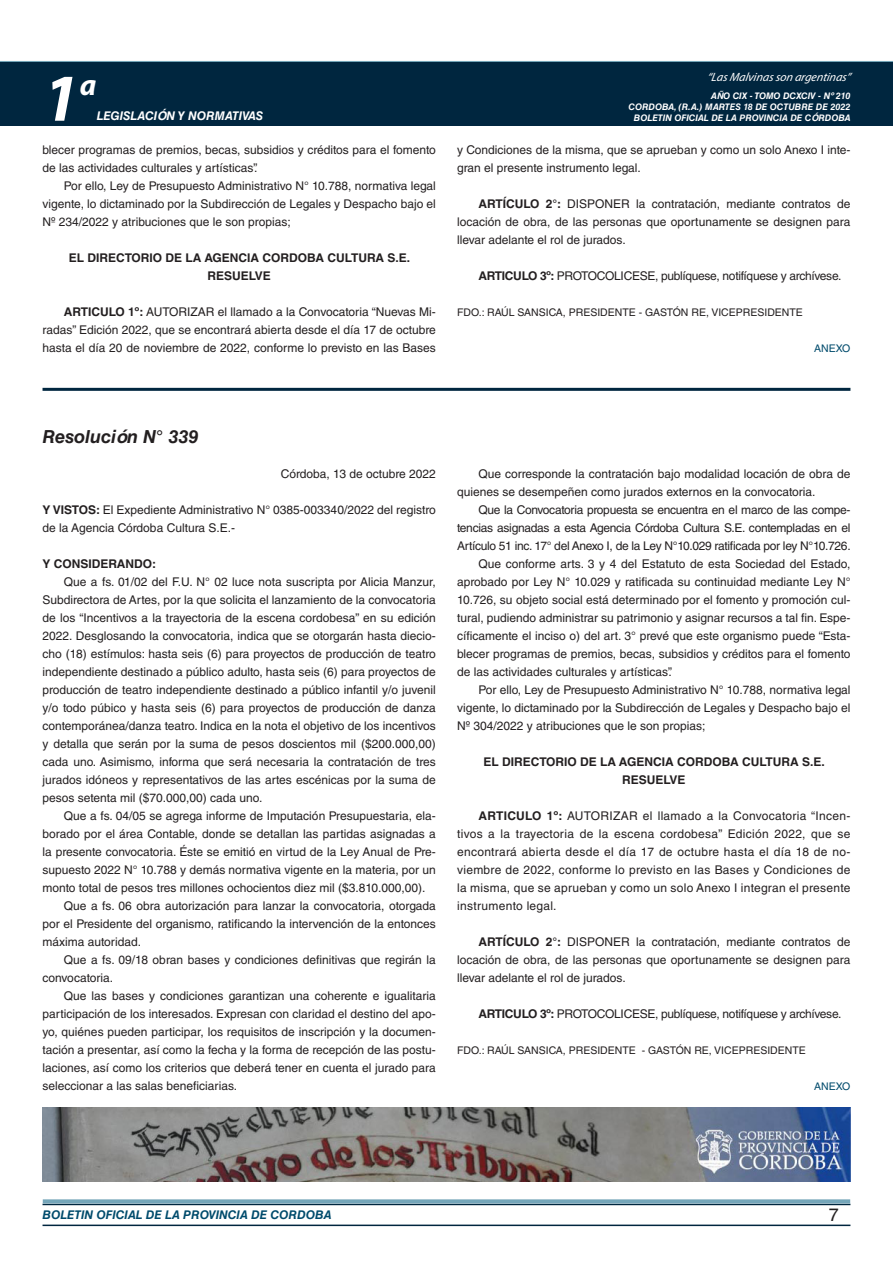
<style>
.page{position:relative;width:893px;height:1263px;background:#fff}
.page>*{position:absolute;margin:0;border:0;box-sizing:border-box;transform-origin:0 0}
.t1{font:italic 700 67.5px "Myriad Pro";color:#fff}
.t2{font:italic 700 30px "Myriad Pro";color:#fff}
.NOMBRE_DE_MINISTERIO{font:italic 700 18px "Helvetica LT Std";color:#231f20}
.t3{font:18px "Helvetica LT Std";color:#231f20}
.TEXTO_BASE{font:12px/18px "Helvetica LT Std";color:#231f20;text-align:justify}
.TEXTO_BASE-2{font:12px "Helvetica LT Std";letter-spacing:-.025em;color:#231f20}
.RESUELVE{font:700 12px "Helvetica LT Std";color:#231f20}
.t4{font:italic 700 12px "Helvetica LT Std";color:#004b6c}
.t5{font:italic 12px "Myriad Pro";color:#fff}
.FECHA{font:12px "Helvetica LT Std";color:#231f20}
.t6{font:italic 700 12px "Helvetica LT Std";color:#fff}
.TEXTO_BASE-3{font:700 12px "Helvetica LT Std";color:#231f20}
.FIRMA{font:10.5px "Helvetica LT Std";color:#231f20}
.ANEXO{font:10.5px "Helvetica LT Std";color:#004b6c}
.t7{font:italic 700 9px/10.8px "Helvetica LT Std";color:#fff;text-align:right}
.s1{font-weight:700}
</style>
<div class="page">
<div style="left:0;top:61px;width:893px;height:6px;background:#73a5b8"></div>
<div style="left:0;top:62px;width:893px;height:64px;background:#00263f"></div>
<hr style="left:43px;top:1224px;width:807px;height:2px;background:#00263f">
<div style="left:42px;top:1198px;width:809px;height:8px;background:#fff;opacity:.75"></div>
<hr style="left:43px;top:388px;width:807px;height:3px;background:#00263f">
<img style="left:42px;top:1108px;width:809px;height:73px">
<h1 class="t1" style="left:43px;top:54px;width:38px">1</h1>
<h2 class="t2" style="left:80px;top:66px;width:18px">a</h2>
<p class="t6" style="left:97px;top:109px;width:168px">LEGISLACIÓN Y NORMATIVAS</p>
<p class="TEXTO_BASE" style="left:43px;top:141px;width:395px">blecer programas de premios, becas, subsidios y créditos para el fomento de las actividades culturales y artísticas”.</p>
<p class="TEXTO_BASE" style="left:43px;top:177px;width:395px;text-indent:21px">Por ello, Ley de Presupuesto Administrativo N° 10.788, normativa legal vigente, lo dictaminado por la Subdirección de Legales y Despacho bajo el Nº 234/2022 y atribuciones que le son propias;</p>
<p class="RESUELVE" style="left:69px;top:250px;width:343px">EL DIRECTORIO DE LA AGENCIA CORDOBA CULTURA S.E.</p>
<p class="RESUELVE" style="left:207px;top:268px;width:65px">RESUELVE</p>
<p class="TEXTO_BASE" style="left:43px;top:303px;width:395px;text-indent:21px"><span class="s1">ARTICULO 1º:</span> AUTORIZAR el llamado a la Convocatoria “Nuevas Mi&shy;radas” Edición 2022, que se encontrará abierta desde el día 17 de octubre hasta el día 20 de noviembre de 2022, conforme lo previsto en las Bases</p>
<p class="t5" style="left:707px;top:70px;width:145px">“LasMalvinasson argentinas”</p>
<p class="t7" style="left:628px;top:91px;width:223px">AÑO CIX - TOMO DCXCIV - Nº 210<br>CORDOBA, (R.A.) MARTES 18 DE OCTUBRE DE 2022<br>BOLETIN OFICIAL DE LA PROVINCIA DE CÓRDOBA</p>
<p class="TEXTO_BASE" style="left:457px;top:141px;width:395px">y Condiciones de la misma, que se aprueban y como un solo Anexo I inte&shy;gran el presente instrumento legal.</p>
<p class="TEXTO_BASE" style="left:457px;top:195px;width:395px;text-indent:21px"><span class="s1">ARTÍCULO 2°:</span> DISPONER la contratación, mediante contratos de locación de obra, de las personas que oportunamente se designen para llevar adelante el rol de jurados.</p>
<p class="TEXTO_BASE-2" style="left:478px;top:269px;width:365px"><span class="s1">ARTICULO 3º:</span> PROTOCOLICESE, publíquese, notifíquese y archívese.</p>
<p class="FIRMA" style="left:457px;top:306px;width:347px">FDO.: RAÚL SANSICA, PRESIDENTE - GASTÓN RE, VICEPRESIDENTE</p>
<p class="ANEXO" style="left:814px;top:342px;width:38px">ANEXO</p>
<p class="NOMBRE_DE_MINISTERIO" style="left:43px;top:426px;width:157px">Resolución N° 339</p>
<p class="FECHA" style="left:281px;top:467px;width:156px">Córdoba, 13 de octubre 2022</p>
<p class="TEXTO_BASE" style="left:43px;top:501px;width:395px"><span class="s1">Y VISTOS:</span> El Expediente Administrativo N° 0385-003340/2022 del registro de la Agencia Córdoba Cultura S.E.-</p>
<p class="TEXTO_BASE-3" style="left:43px;top:556px;width:115px">Y CONSIDERANDO:</p>
<p class="TEXTO_BASE" style="left:43px;top:573px;width:395px;text-indent:21px">Que a fs. 01/02 del F.U. N° 02 luce nota suscripta por Alicia Manzur, Subdirectora de Artes, por la que solicita el lanzamiento de la convocatoria de los “Incentivos a la trayectoria de la escena cordobesa” en su edición 2022. Desglosando la convocatoria, indica que se otorgarán hasta diecio&shy;cho (18) estímulos: hasta seis (6) para proyectos de producción de teatro independiente destinado a público adulto, hasta seis (6) para proyectos de producción de teatro independiente destinado a público infantil y/o juvenil y/o todo púbico y hasta seis (6) para proyectos de producción de danza contemporánea/danza teatro. Indica en la nota el objetivo de los incentivos y detalla que serán por la suma de pesos doscientos mil ($200.000,00) cada uno. Asimismo, informa que será necesaria la contratación de tres jurados idóneos y representativos de las artes escénicas por la suma de pesos setenta mil ($70.000,00) cada uno.</p>
<p class="TEXTO_BASE" style="left:43px;top:807px;width:395px;text-indent:21px">Que a fs. 04/05 se agrega informe de Imputación Presupuestaria, ela&shy;borado por el área Contable, donde se detallan las partidas asignadas a la presente convocatoria. Éste se emitió en virtud de la Ley Anual de Pre&shy;supuesto 2022 N° 10.788 y demás normativa vigente en la materia, por un monto total de pesos tres millones ochocientos diez mil ($3.810.000,00).</p>
<p class="TEXTO_BASE" style="left:43px;top:897px;width:395px;text-indent:21px">Que a fs. 06 obra autorización para lanzar la convocatoria, otorgada por el Presidente del organismo, ratificando la intervención de la entonces máxima autoridad.</p>
<p class="TEXTO_BASE" style="left:43px;top:951px;width:395px;text-indent:21px">Que a fs. 09/18 obran bases y condiciones definitivas que regirán la convocatoria.</p>
<p class="TEXTO_BASE" style="left:43px;top:987px;width:395px;text-indent:21px">Que las bases y condiciones garantizan una coherente e igualitaria participación de los interesados. Expresan con claridad el destino del apo&shy;yo, quiénes pueden participar, los requisitos de inscripción y la documen&shy;tación a presentar, así como la fecha y la forma de recepción de las postu&shy;laciones, así como los criterios que deberá tener en cuenta el jurado para seleccionar a las salas beneficiarias.</p>
<p class="TEXTO_BASE" style="left:457px;top:465px;width:395px;text-indent:21px">Que corresponde la contratación bajo modalidad locación de obra de quienes se desempeñen como jurados externos en la convocatoria.</p>
<p class="TEXTO_BASE" style="left:457px;top:501px;width:395px;text-indent:21px">Que la Convocatoria propuesta se encuentra en el marco de las compe&shy;tencias asignadas a esta Agencia Córdoba Cultura S.E. contempladas en el Artículo 51 inc. 17° del Anexo I, de la Ley N°10.029 ratificada por ley N°10.726.</p>
<p class="TEXTO_BASE" style="left:457px;top:555px;width:395px;text-indent:21px">Que conforme arts. 3 y 4 del Estatuto de esta Sociedad del Estado, aprobado por Ley N° 10.029 y ratificada su continuidad mediante Ley N° 10.726, su objeto social está determinado por el fomento y promoción cul&shy;tural, pudiendo administrar su patrimonio y asignar recursos a tal fin. Espe&shy;cíficamente el inciso o) del art. 3° prevé que este organismo puede “Esta&shy;blecer programas de premios, becas, subsidios y créditos para el fomento de las actividades culturales y artísticas”.</p>
<p class="TEXTO_BASE" style="left:457px;top:681px;width:395px;text-indent:21px">Por ello, Ley de Presupuesto Administrativo N° 10.788, normativa legal vigente, lo dictaminado por la Subdirección de Legales y Despacho bajo el Nº 304/2022 y atribuciones que le son propias;</p>
<p class="RESUELVE" style="left:483px;top:754px;width:343px">EL DIRECTORIO DE LA AGENCIA CORDOBA CULTURA S.E.</p>
<p class="RESUELVE" style="left:622px;top:772px;width:65px">RESUELVE</p>
<p class="TEXTO_BASE" style="left:457px;top:807px;width:395px;text-indent:21px"><span class="s1">ARTICULO 1º:</span> AUTORIZAR el llamado a la Convocatoria “Incen&shy;tivos a la trayectoria de la escena cordobesa” Edición 2022, que se encontrará abierta desde el día 17 de octubre hasta el día 18 de no&shy;viembre de 2022, conforme lo previsto en las Bases y Condiciones de la misma, que se aprueban y como un solo Anexo I integran el presente instrumento legal.</p>
<p class="TEXTO_BASE" style="left:457px;top:933px;width:395px;text-indent:21px"><span class="s1">ARTÍCULO 2°:</span> DISPONER la contratación, mediante contratos de locación de obra, de las personas que oportunamente se designen para llevar adelante el rol de jurados.</p>
<p class="TEXTO_BASE-2" style="left:478px;top:1007px;width:365px"><span class="s1">ARTICULO 3º:</span> PROTOCOLICESE, publíquese, notifíquese y archívese.</p>
<p class="FIRMA" style="left:457px;top:1044px;width:350px">FDO.: RAÚL SANSICA, PRESIDENTE - GASTÓN RE, VICEPRESIDENTE</p>
<p class="ANEXO" style="left:814px;top:1080px;width:38px">ANEXO</p>
<p class="t4" style="left:43px;top:1208px;width:290px">BOLETIN OFICIAL DE LA PROVINCIA DE CORDOBA</p>
<h3 class="t3" style="left:829px;top:1204px;width:12px">7</h3>
</div>
